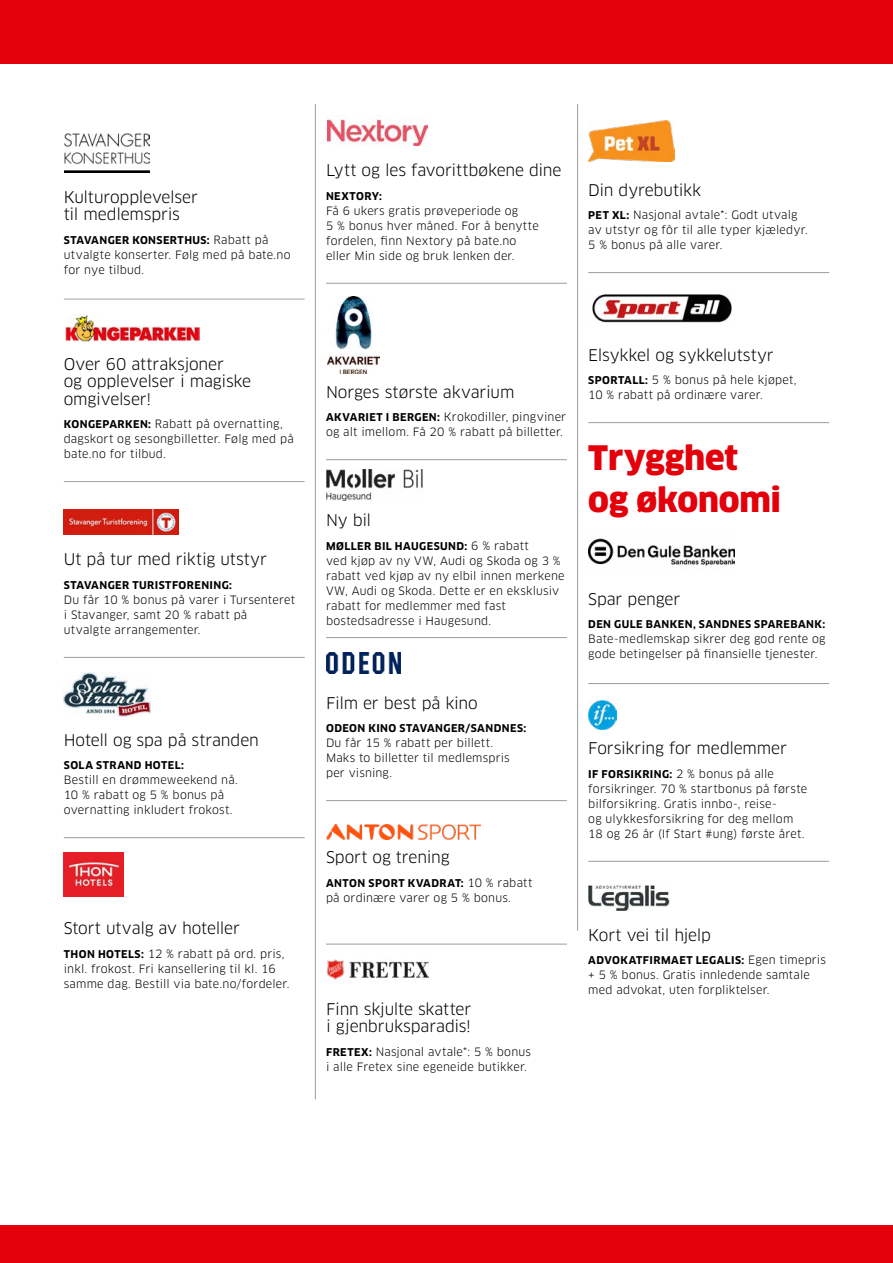
<style>
.page{position:relative;width:893px;height:1263px;background:#fff}
.page>*{position:absolute;margin:0;border:0;box-sizing:border-box;transform-origin:0 0}
.t1{font:900 33px/42px "Clan OT";letter-spacing:-.005em;color:#e3000b}
.t2{font:15.75px/17.2px "Clan OT";letter-spacing:-.01em;color:#000}
.t3{font:11.25px/15px "Clan OT";letter-spacing:.015em;color:#000}
.t4{font:700 10.5px "Clan OT";letter-spacing:.04em;color:#000}
.s1{font-weight:400;font-size:11.25px}
.s2{font-weight:700;font-size:10.5px}
</style>
<div class="page">
<hr style="left:315px;top:104px;width:1px;height:995px;background:#9c9c9d">
<hr style="left:577px;top:104px;width:1px;height:827px;background:#9c9c9d">
<div style="left:0;top:1225px;width:893px;height:38px;background:#e3000b"></div>
<div style="left:0;top:0;width:893px;height:64px;background:#e3000b"></div>
<hr style="left:64px;top:299px;width:241px;height:1px;background:#a3a4aa">
<hr style="left:64px;top:481px;width:241px;height:1px;background:#a3a4aa">
<hr style="left:64px;top:657px;width:241px;height:1px;background:#9c9c9d">
<hr style="left:64px;top:837px;width:241px;height:1px;background:#9c9c9d">
<img style="left:64px;top:134px;width:86px;height:38px">
<img style="left:65px;top:314px;width:134px;height:27px">
<img style="left:64px;top:509px;width:115px;height:26px">
<img style="left:64px;top:672px;width:86px;height:44px">
<img style="left:64px;top:852px;width:59px;height:44px">
<hr style="left:326px;top:283px;width:241px;height:1px;background:#9c9c9d">
<hr style="left:326px;top:800px;width:241px;height:1px;background:#9c9c9d">
<hr style="left:326px;top:944px;width:241px;height:1px;background:#9c9c9d">
<hr style="left:326px;top:637px;width:241px;height:1px;background:#9c9c9d">
<hr style="left:326px;top:459px;width:241px;height:1px;background:#9c9c9d">
<img style="left:328px;top:119px;width:99px;height:27px">
<img style="left:327px;top:297px;width:52px;height:76px">
<img style="left:326px;top:470px;width:97px;height:30px">
<img style="left:326px;top:653px;width:75px;height:20px">
<img style="left:326px;top:824px;width:154px;height:16px">
<img style="left:326px;top:959px;width:102px;height:21px">
<hr style="left:588px;top:683px;width:241px;height:1px;background:#9c9c9d">
<hr style="left:588px;top:272px;width:241px;height:1px;background:#9c9c9d">
<hr style="left:588px;top:422px;width:241px;height:1px;background:#9c9c9d">
<hr style="left:588px;top:861px;width:241px;height:1px;background:#9c9c9d">
<img style="left:588px;top:121px;width:87px;height:40px">
<img style="left:592px;top:294px;width:140px;height:29px">
<img style="left:588px;top:538px;width:146px;height:28px">
<img style="left:588px;top:701px;width:29px;height:28px">
<img style="left:588px;top:885px;width:82px;height:25px">
<h2 class="t2" style="left:64px;top:188px;width:136px">Kulturopplevelser til medlemspris</h2>
<p class="t4" style="left:64px;top:234px;width:206px">STAVANGER KONSERTHUS: <span class="s1">Rabatt på</span></p>
<p class="t3" style="left:64px;top:247px;width:228px">utvalgte konserter. Følg med på bate.no for nye tilbud.</p>
<h2 class="t2" style="left:64px;top:356px;width:189px">Over 60 attraksjoner<br>og opplevelser i magiske omgivelser!</h2>
<p class="t3" style="left:64px;top:417px;width:232px"><span class="s2">KONGEPARKEN:</span> Rabatt på overnatting, dagskort og sesongbilletter. Følg med på bate.no for tilbud.</p>
<h2 class="t2" style="left:64px;top:551px;width:205px">Ut på tur med riktig utstyr</h2>
<p class="t4" style="left:64px;top:579px;width:170px">STAVANGER TURISTFORENING:</p>
<p class="t3" style="left:64px;top:592px;width:233px">Du får 10 % bonus på varer i Tursenteret i Stavanger, samt 20 % rabatt på utvalgte arrangementer.</p>
<h2 class="t2" style="left:64px;top:731px;width:197px">Hotell og spa på stranden</h2>
<p class="t4" style="left:64px;top:759px;width:122px">SOLA STRAND HOTEL:</p>
<p class="t3" style="left:64px;top:773px;width:176px">Bestill en drømmeweekend nå.<br>10 % rabatt og 5 % bonus på overnatting inkludert frokost.</p>
<h2 class="t2" style="left:64px;top:920px;width:178px">Stort utvalg av hoteller</h2>
<p class="t3" style="left:64px;top:946px;width:227px"><span class="s2">THON HOTELS:</span> 12 % rabatt på ord. pris, inkl. frokost. Fri kansellering til kl. 16 samme dag. Bestill via bate.no/fordeler.</p>
<h2 class="t2" style="left:326px;top:162px;width:237px">Lytt og les favorittbøkene dine</h2>
<p class="t4" style="left:326px;top:190px;width:57px">NEXTORY:</p>
<p class="t3" style="left:326px;top:203px;width:214px">Få 6 ukers gratis prøveperiode og<br>5 % bonus hver måned. For å benytte fordelen, finn Nextory på bate.no eller Min side og bruk lenken der.</p>
<h2 class="t2" style="left:588px;top:181px;width:114px">Din dyrebutikk</h2>
<p class="t3" style="left:588px;top:208px;width:221px"><span class="s2">PET XL:</span> Nasjonal avtale*: Godt utvalg av utstyr og fôr til alle typer kjæledyr.<br>5 % bonus på alle varer.</p>
<h2 class="t2" style="left:326px;top:383px;width:190px">Norges største akvarium</h2>
<p class="t3" style="left:326px;top:410px;width:242px"><span class="s2">AKVARIET I BERGEN:</span> Krokodiller, pingviner og alt imellom. Få 20 % rabatt på billetter.</p>
<h2 class="t2" style="left:326px;top:512px;width:47px">Ny bil</h2>
<p class="t4" style="left:326px;top:540px;width:204px">MØLLER BIL HAUGESUND: <span class="s1">6 % rabatt</span></p>
<p class="t3" style="left:326px;top:553px;width:240px">ved kjøp av ny VW, Audi og Skoda og 3 % rabatt ved kjøp av ny elbil innen merkene VW, Audi og Skoda. Dette er en eksklusiv rabatt for medlemmer med fast bostedsadresse i Haugesund.</p>
<h2 class="t2" style="left:326px;top:694px;width:153px">Film er best på kino</h2>
<p class="t4" style="left:326px;top:722px;width:202px">ODEON KINO STAVANGER/SANDNES:</p>
<p class="t3" style="left:326px;top:736px;width:185px">Du får 15 % rabatt per billett.<br>Maks to billetter til medlemspris per visning.</p>
<h2 class="t2" style="left:326px;top:848px;width:125px">Sport og trening</h2>
<p class="t4" style="left:326px;top:876px;width:208px">ANTON SPORT KVADRAT: <span class="s1">10 % rabatt</span></p>
<p class="t3" style="left:326px;top:890px;width:187px">på ordinære varer og 5 % bonus.</p>
<h2 class="t2" style="left:326px;top:1001px;width:147px">Finn skjulte skatter i gjenbruksparadis!</h2>
<p class="t3" style="left:326px;top:1044px;width:207px"><span class="s2">FRETEX:</span> Nasjonal avtale*: 5 % bonus i alle Fretex sine egeneide butikker.</p>
<h2 class="t2" style="left:588px;top:346px;width:187px">Elsykkel og sykkelutstyr</h2>
<p class="t3" style="left:588px;top:373px;width:210px"><span class="s2">SPORTALL:</span> 5 % bonus på hele kjøpet,<br>10 % rabatt på ordinære varer.</p>
<h1 class="t1" style="left:588px;top:437px;width:194px">Trygghet og økonomi</h1>
<h2 class="t2" style="left:588px;top:590px;width:94px">Spar penger</h2>
<p class="t4" style="left:588px;top:618px;width:239px">DEN GULE BANKEN, SANDNES SPAREBANK:</p>
<p class="t3" style="left:588px;top:631px;width:239px">Bate-medlemskap sikrer deg god rente og gode betingelser på finansielle tjenester.</p>
<h2 class="t2" style="left:588px;top:740px;width:200px">Forsikring for medlemmer</h2>
<p class="t4" style="left:588px;top:768px;width:187px">IF FORSIKRING: <span class="s1">2 % bonus på alle</span></p>
<p class="t3" style="left:588px;top:781px;width:221px">forsikringer. 70 % startbonus på første bilforsikring. Gratis innbo-, reise-<br>og ulykkesforsikring for deg mellom 18 og 26 år (If Start #ung) første året.</p>
<h2 class="t2" style="left:588px;top:926px;width:124px">Kort vei til hjelp</h2>
<p class="t4" style="left:588px;top:954px;width:239px">ADVOKATFIRMAET LEGALIS: <span class="s1">Egen timepris</span></p>
<p class="t3" style="left:588px;top:968px;width:223px">+ 5 % bonus. Gratis innledende samtale med advokat, uten forpliktelser.</p>
</div>
